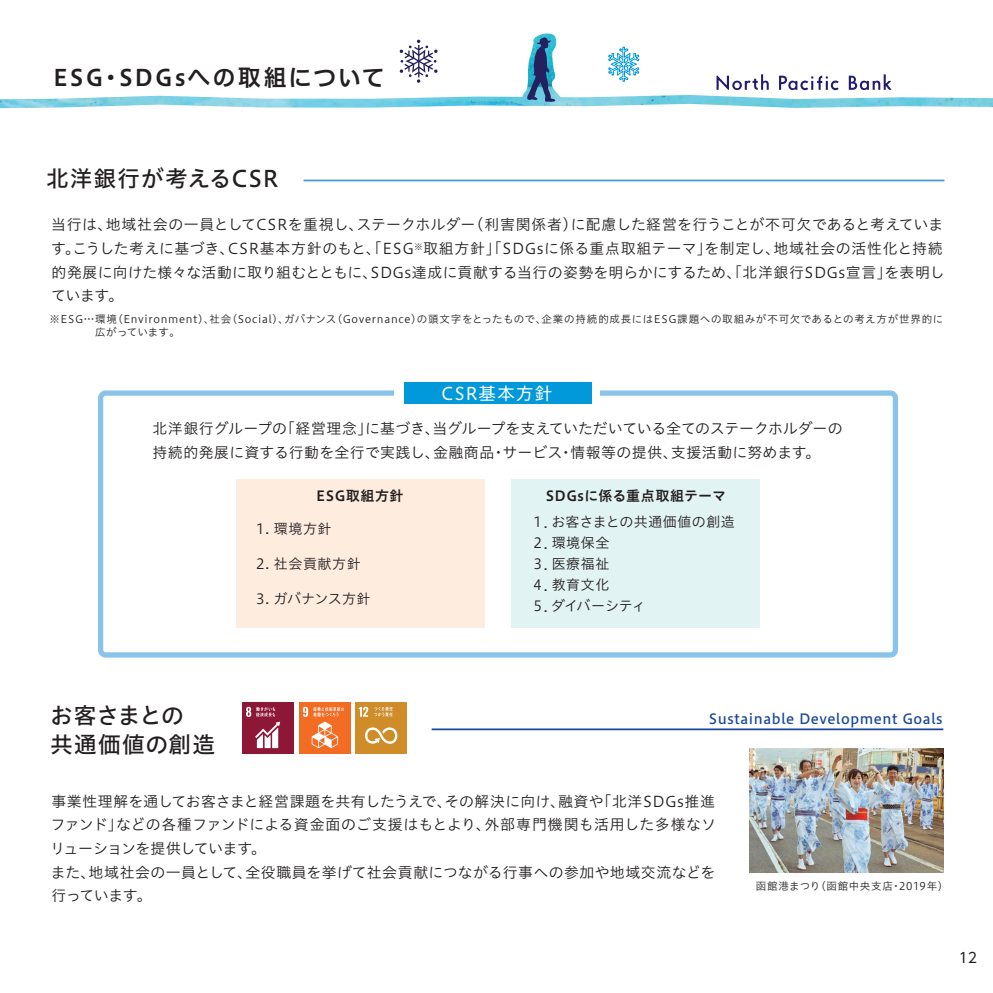
<style>
.page{position:relative;width:993px;height:993px;background:#fff}
.page>*{position:absolute;margin:0;border:0;box-sizing:border-box;transform-origin:0 0}
.t1{font:22.75px/29.8px "Hiragino UD Sans Std W5";letter-spacing:.035em;color:#231f20}
.t2{font:22.75px "Hiragino UD Sans F Std N W6";letter-spacing:.095em;color:#231f20}
.t3{font:17.5px "Hiragino UD Sans R Std W4";letter-spacing:.06em;color:#fff}
.t4{font:14.88px/23.6px "Hiragino UD Sans Std W3";letter-spacing:.015em;color:#231f20}
.t5{font:14px/21px "Hiragino UD Sans Std W3";letter-spacing:.04em;color:#231f20}
.t6{font:14px "Hiragino UD Sans Std W5";letter-spacing:.04em;color:#18469d}
.t7{font:14px "Hiragino UD Sans Std W6";letter-spacing:.02em;color:#231f20}
.t8{font:14px "Hiragino UD Sans Std W3";letter-spacing:-.015em;color:#231f20}
.t9{font:14px "Hiragino UD Sans Std W6";letter-spacing:.04em;color:#231f20}
.t10{font:14px "UD Shin Go Pro";color:#231f20}
.t11{font:10.5px/13.1px "Hiragino UD Sans Std W3";letter-spacing:.065em;color:#231f20}
</style>
<div class="page">
<img style="left:749px;top:748px;width:194px;height:124px">
<hr style="left:431px;top:728px;width:512px;height:2px;background:#18469d">
<hr style="left:303px;top:179px;width:641px;height:2px;background:#3d9bce">
<div style="left:98px;top:390px;width:799px;height:267px;border:5px solid #8ac3ea;border-radius:5px"></div>
<div style="left:394px;top:378px;width:205px;height:32px;background:#fff"></div>
<div style="left:404px;top:382px;width:187px;height:22px;background:#0199d9"></div>
<div style="left:236px;top:478px;width:248px;height:149px;background:#feecdf"></div>
<div style="left:511px;top:478px;width:248px;height:149px;background:#e2f3f3"></div>
<div style="left:242px;top:702px;width:52px;height:52px;background:#8e1737"></div>
<svg style="left:246px;top:706px;width:34px;height:41px"></svg>
<div style="left:299px;top:702px;width:51px;height:51px;background:#f36c24"></div>
<svg style="left:303px;top:706px;width:41px;height:41px"></svg>
<div style="left:355px;top:702px;width:52px;height:51px;background:#cf8d29"></div>
<svg style="left:358px;top:706px;width:10px;height:10px"></svg>
<svg style="left:365px;top:727px;width:32px;height:17px"></svg>
<svg style="left:374px;top:706px;width:19px;height:10px"></svg>
<img style="left:0;top:34px;width:992px;height:75px">
<svg style="left:526px;top:37px;width:29px;height:65px"></svg>
<svg style="left:399px;top:40px;width:38px;height:43px"></svg>
<svg style="left:607px;top:46px;width:33px;height:36px"></svg>
<h1 class="t2" style="left:53px;top:60px;width:333px">ESG・SDGsへの取組について</h1>
<h1 class="t1" style="left:46px;top:163px;width:233px">北洋銀行が考えるCSR</h1>
<p class="t4" style="left:51px;top:212px;width:894px;text-align:justify">当行は、地域社会の一員としてCSRを重視し、ステークホルダー（利害関係者）に配慮した経営を行うことが不可欠であると考えています。こうした考えに基づき、CSR基本方針のもと、「ESG<sup>※</sup>取組方針」「SDGsに係る重点取組テーマ」を制定し、地域社会の活性化と持続的発展に向けた様々な活動に取り組むとともに、SDGs達成に貢献する当行の姿勢を明らかにするため、「北洋銀行SDGs宣言」を表明しています。</p>
<p class="t11" style="left:95px;top:311px;width:849px;text-indent:-45px">※ESG…環境（Environment）、社会（Social）、ガバナンス（Governance）の頭文字をとったもので、企業の持続的成長にはESG課題への取組みが不可欠であるとの考え方が世界的に広がっています。</p>
<p class="t3" style="left:441px;top:380px;width:112px">CSR基本方針</p>
<p class="t4" style="left:152px;top:415px;width:691px">北洋銀行グループの「経営理念」に基づき、当グループを支えていただいている全てのステークホルダーの持続的発展に資する行動を全行で実践し、金融商品・サービス・情報等の提供、支援活動に努めます。</p>
<p class="t9" style="left:316px;top:485px;width:89px">ESG取組方針</p>
<p class="t5" style="left:256px;top:517px;width:77px">1. 環境方針</p>
<p class="t5" style="left:256px;top:552px;width:106px">2. 社会貢献方針</p>
<p class="t8" style="left:256px;top:588px;width:116px">3. ガバナンス方針</p>
<p class="t7" style="left:545px;top:485px;width:182px">SDGsに係る重点取組テーマ</p>
<p class="t5" style="left:530px;top:510px;width:206px">１．お客さまとの共通価値の創造<br>２．環境保全<br>３．医療福祉<br>４．教育文化<br>５．ダイバーシティ</p>
<h1 class="t1" style="left:50px;top:698px;width:166px">お客さまとの<br>共通価値の創造</h1>
<p class="t6" style="left:708px;top:708px;width:235px">Sustainable Development Goals</p>
<p class="t4" style="left:50px;top:788px;width:667px">事業性理解を通してお客さまと経営課題を共有したうえで、その解決に向け、融資や「北洋SDGs推進ファンド」などの各種ファンドによる資金面のご支援はもとより、外部専門機関も活用した多様なソリューションを提供しています。<br>また、地域社会の一員として、全役職員を挙げて社会貢献につながる行事への参加や地域交流などを行っています。</p>
<p class="t11" style="left:755px;top:878px;width:194px">函館港まつり（函館中央支店・2019年）</p>
<p class="t10" style="left:958px;top:946px;width:20px">12</p>
</div>
